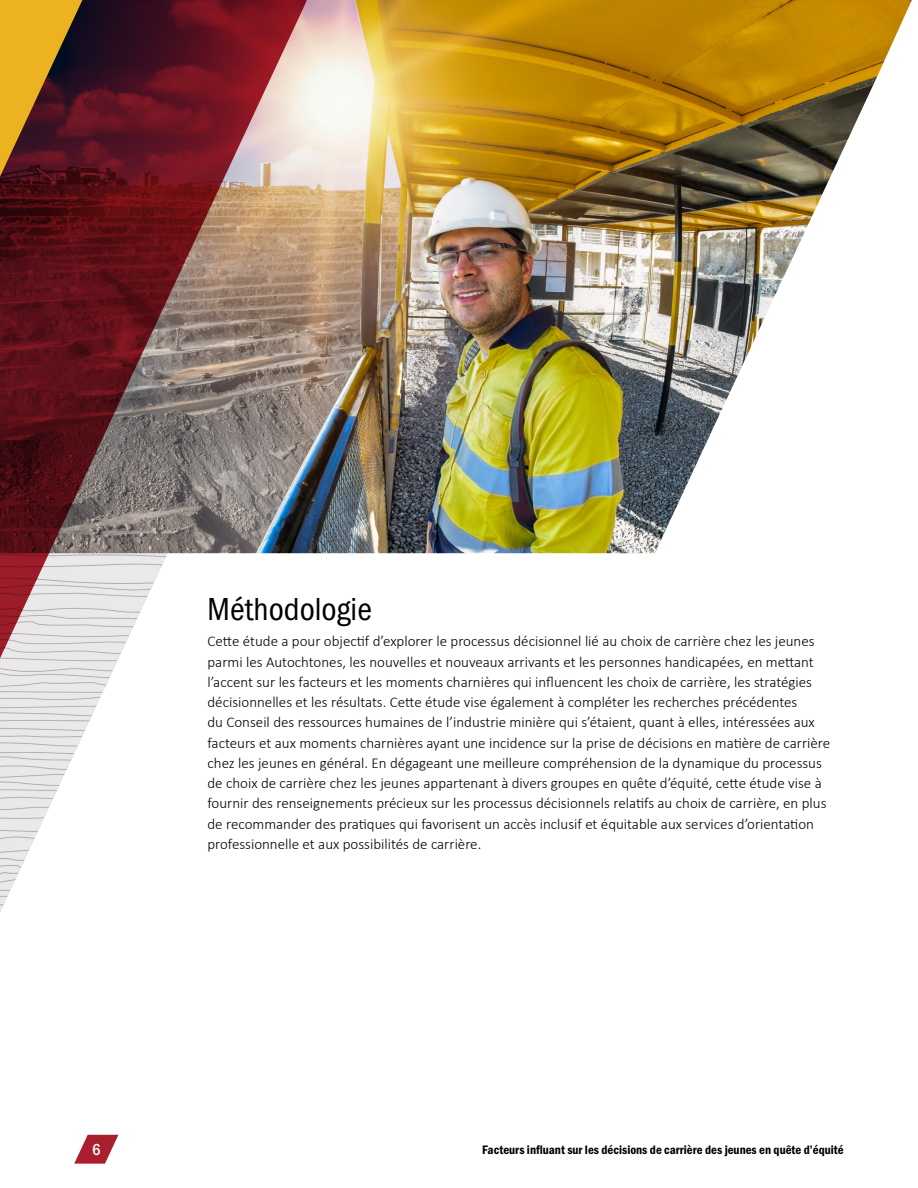
<style>
.page{position:relative;width:918px;height:1188px;background:#fff}
.page>*{position:absolute;margin:0;border:0;box-sizing:border-box;transform-origin:0 0}
.t1{font:33px "Franklin Gothic URW Cond";color:#000}
.t2{font:500 16.5px "Franklin Gothic URW Cond";color:#fff}
.Body_copy{font:300 15px/20.2px "Calibri";color:#000}
.t3{font:12.75px "Franklin Gothic URW Con Dem";color:#000}
</style>
<div class="page">
<svg style="left:74px;top:1134px;width:45px;height:30px"></svg>
<img style="left:0;top:679px;width:109px;height:233px">
<img style="left:358px;top:0;width:554px;height:553px">
<img style="left:0;top:0;width:358px;height:679px">
<svg style="left:0;top:0;width:82px;height:177px;background:#956120"></svg>
<h2 class="t1" style="left:207px;top:586px;width:166px">Méthodologie</h2>
<p class="Body_copy" style="left:207px;top:631px;width:624px">Cette étude a pour objectif d’explorer le processus décisionnel lié au choix de carrière chez les jeunes parmi les Autochtones, les nouvelles et nouveaux arrivants et les personnes handicapées, en mettant l’accent sur les facteurs et les moments charnières qui influencent les choix de carrière, les stratégies décisionnelles et les résultats. Cette étude vise également à compléter les recherches précédentes<br>du Conseil des ressources humaines de l’industrie minière qui s’étaient, quant à elles, intéressées aux facteurs et aux moments charnières ayant une incidence sur la prise de décisions en matière de carrière chez les jeunes en général. En dégageant une meilleure compréhension de la dynamique du processus de choix de carrière chez les jeunes appartenant à divers groupes en quête d’équité, cette étude vise à fournir des renseignements précieux sur les processus décisionnels relatifs au choix de carrière, en plus de recommander des pratiques qui favorisent un accès inclusif et équitable aux services d’orientation professionnelle et aux possibilités de carrière.</p>
<p class="t2" style="left:92px;top:1137px;width:10px">6</p>
<p class="t3" style="left:482px;top:1141px;width:363px">Facteurs influant sur les décisions de carrière des jeunes en quête d’équité</p>
</div>
